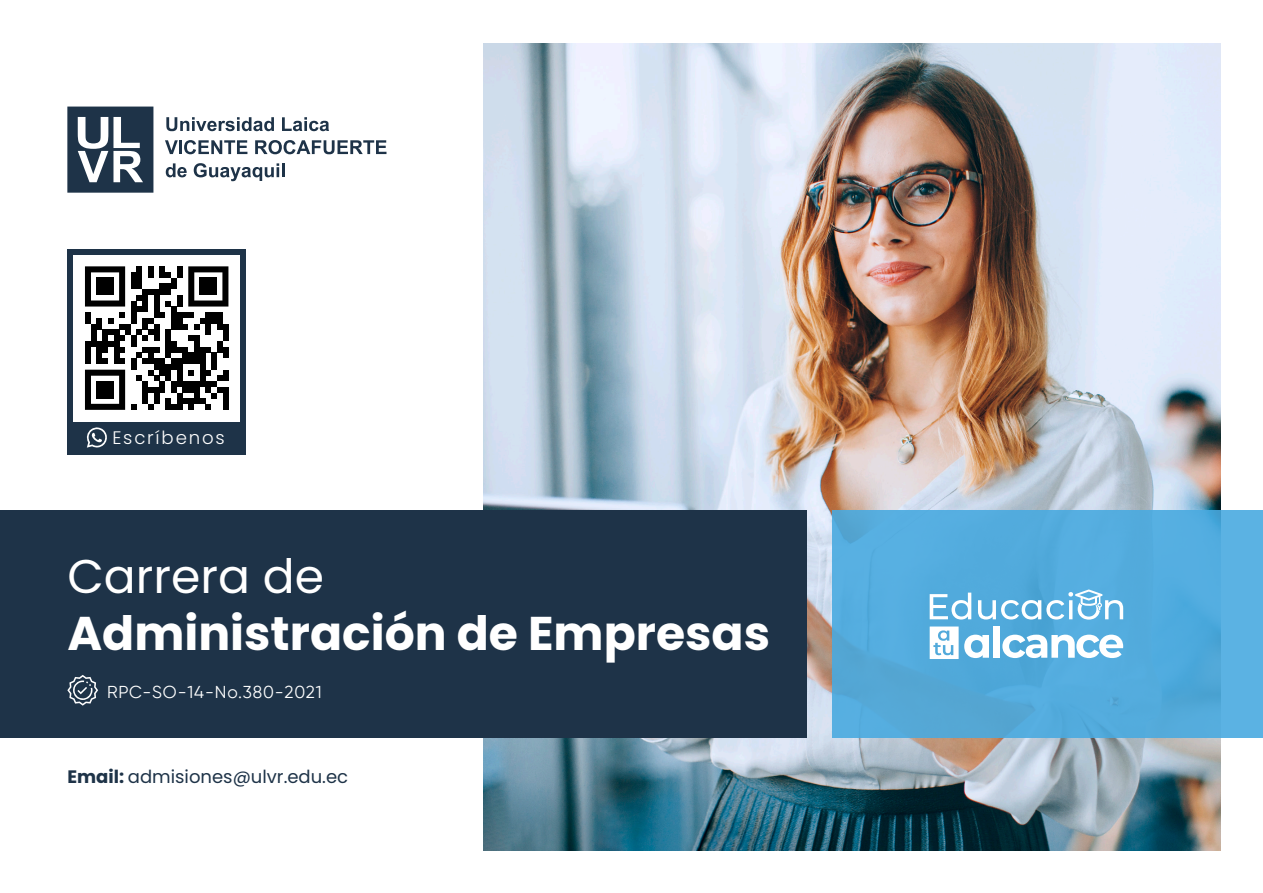
<style>
.page{position:relative;width:1263px;height:893px;background:#fff}
.page>*{position:absolute;margin:0;border:0;box-sizing:border-box;transform-origin:0 0}
.t1{font:700 47.25px "Poppins";color:#fff}
.t2{font:47.25px "Poppins";color:#fff}
.t3{font:300 18.15px "Poppins";letter-spacing:.1em;color:#fff}
.t4{font:18px "Poppins";color:#1e3348}
.t5{font:17.25px "Gilroy";letter-spacing:.05em;color:#fff}
.s1{font-weight:700}
</style>
<div class="page">
<img style="left:483px;top:43px;width:737px;height:807px">
<svg style="left:67px;top:107px;width:86px;height:86px"></svg>
<svg style="left:166px;top:117px;width:108px;height:14px"></svg>
<svg style="left:282px;top:117px;width:47px;height:14px"></svg>
<svg style="left:165px;top:140px;width:13px;height:14px"></svg>
<hr style="left:179px;top:140px;width:3px;height:14px;background:#1e3348">
<svg style="left:184px;top:140px;width:63px;height:14px"></svg>
<svg style="left:255px;top:140px;width:131px;height:14px"></svg>
<svg style="left:166px;top:163px;width:21px;height:14px"></svg>
<svg style="left:194px;top:163px;width:85px;height:18px"></svg>
<hr style="left:282px;top:163px;width:3px;height:14px;background:#1e3348">
<div style="left:0;top:510px;width:807px;height:228px;background:#1e3348"></div>
<svg style="left:67px;top:675px;width:31px;height:31px"></svg>
<div style="left:832px;top:510px;width:431px;height:228px;background:#54acde"></div>
<div style="left:67px;top:249px;width:179px;height:205px;background:#1e3348"></div>
<div style="left:73px;top:255px;width:167px;height:166px;background:#fff"></div>
<svg style="left:85px;top:266px;width:143px;height:144px"></svg>
<div style="left:96px;top:278px;width:18px;height:17px;background:#000"></div>
<div style="left:200px;top:278px;width:17px;height:17px;background:#000"></div>
<div style="left:96px;top:381px;width:18px;height:17px;background:#000"></div>
<svg style="left:86px;top:427px;width:21px;height:21px"></svg>
<div style="left:993px;top:626px;width:7px;height:32px;background:#fff"></div>
<svg style="left:1002px;top:635px;width:121px;height:23px"></svg>
<svg style="left:930px;top:593px;width:41px;height:26px"></svg>
<svg style="left:930px;top:626px;width:59px;height:33px"></svg>
<svg style="left:978px;top:589px;width:145px;height:31px"></svg>
<p class="t3" style="left:112px;top:427px;width:114px">Escríbenos</p>
<h1 class="t2" style="left:67px;top:549px;width:258px">Carrera de</h1>
<h1 class="t1" style="left:67px;top:606px;width:704px">Administración de Empresas</h1>
<p class="t5" style="left:107px;top:681px;width:216px">RPC-SO-14-No.380-2021</p>
<p class="t4" style="left:67px;top:766px;width:282px"><span class="s1">Email:</span> admisiones@ulvr.edu.ec</p>
</div>
